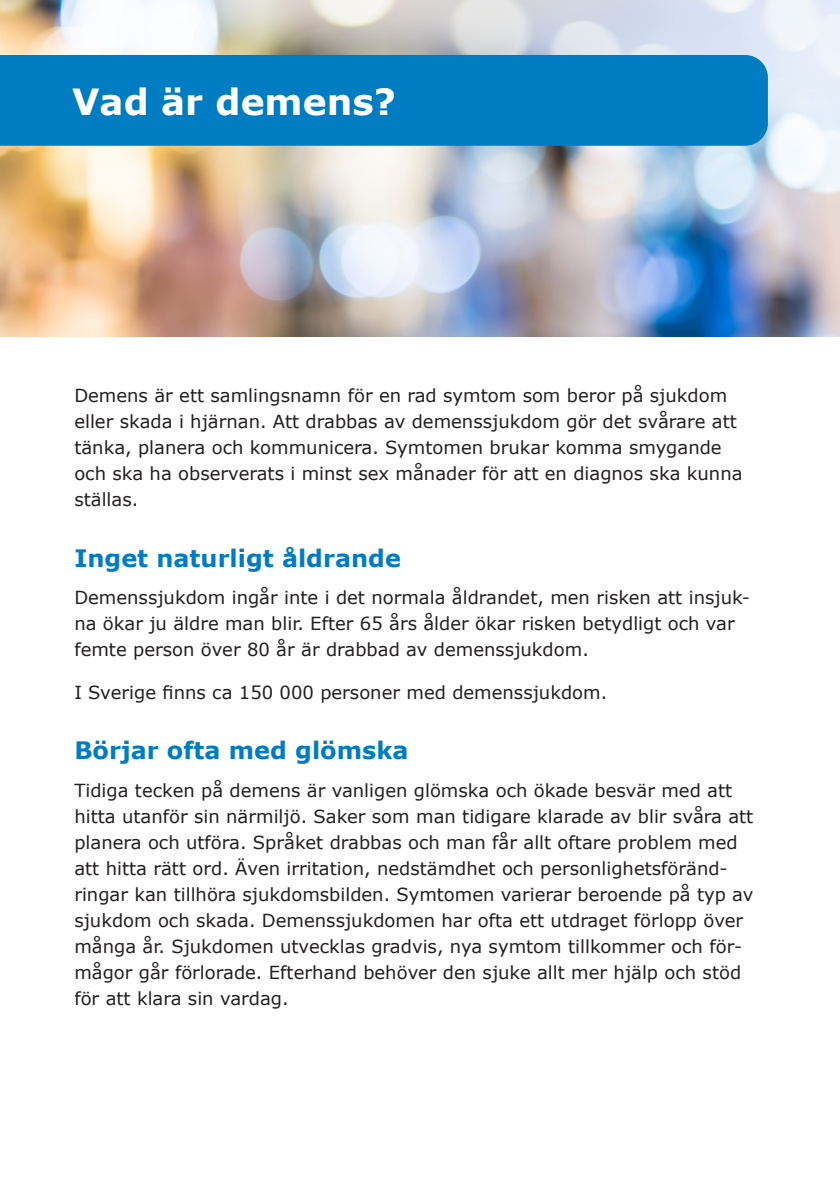
<style>
.page{position:relative;width:840px;height:1191px;background:#fff}
.page>*{position:absolute;margin:0;border:0;box-sizing:border-box;transform-origin:0 0}
.Rubrik_blå_-_14_pkt{font:700 36px "Verdana";color:#fff}
.Rubrik_blå_-_14_pkt-2{font:700 24px "Verdana";color:#007cc2}
.Verdana_brödtext{font:18px/26px "Verdana";color:#231f20}
</style>
<div class="page">
<img style="left:0;top:0;width:839px;height:337px">
<div style="left:0;top:55px;width:767px;height:91px;background:#007cc2"></div>
<p class="Rubrik_blå_-_14_pkt" style="left:72px;top:77px;width:325px">Vad är demens?</p>
<p class="Verdana_brödtext" style="left:74px;top:382px;width:669px">Demens är ett samlingsnamn för en rad symtom som beror på sjukdom eller skada i hjärnan. Att drabbas av demenssjukdom gör det svårare att tänka, planera och kommunicera. Symtomen brukar komma smygande och ska ha observerats i minst sex månader för att en diagnos ska kunna ställas.</p>
<p class="Rubrik_blå_-_14_pkt-2" style="left:74px;top:541px;width:328px">Inget naturligt åldrande</p>
<p class="Verdana_brödtext" style="left:74px;top:584px;width:676px">Demenssjukdom ingår inte i det normala åldrandet, men risken att insjuk&shy;na ökar ju äldre man blir. Efter 65 års ålder ökar risken betydligt och var femte person över 80 år är drabbad av demenssjukdom.</p>
<p class="Verdana_brödtext" style="left:74px;top:679px;width:534px">I Sverige finns ca 150 000 personer med demenssjukdom.</p>
<p class="Rubrik_blå_-_14_pkt-2" style="left:74px;top:733px;width:335px">Börjar ofta med glömska</p>
<p class="Verdana_brödtext" style="left:74px;top:777px;width:680px">Tidiga tecken på demens är vanligen glömska och ökade besvär med att hitta utanför sin närmiljö. Saker som man tidigare klarade av blir svåra att planera och utföra. Språket drabbas och man får allt oftare problem med att hitta rätt ord. Även irritation, nedstämdhet och personlighetsföränd&shy;ringar kan tillhöra sjukdomsbilden. Symtomen varierar beroende på typ av sjukdom och skada. Demenssjukdomen har ofta ett utdraget förlopp över många år. Sjukdomen utvecklas gradvis, nya symtom tillkommer och för&shy;mågor går förlorade. Efterhand behöver den sjuke allt mer hjälp och stöd för att klara sin vardag.</p>
</div>
